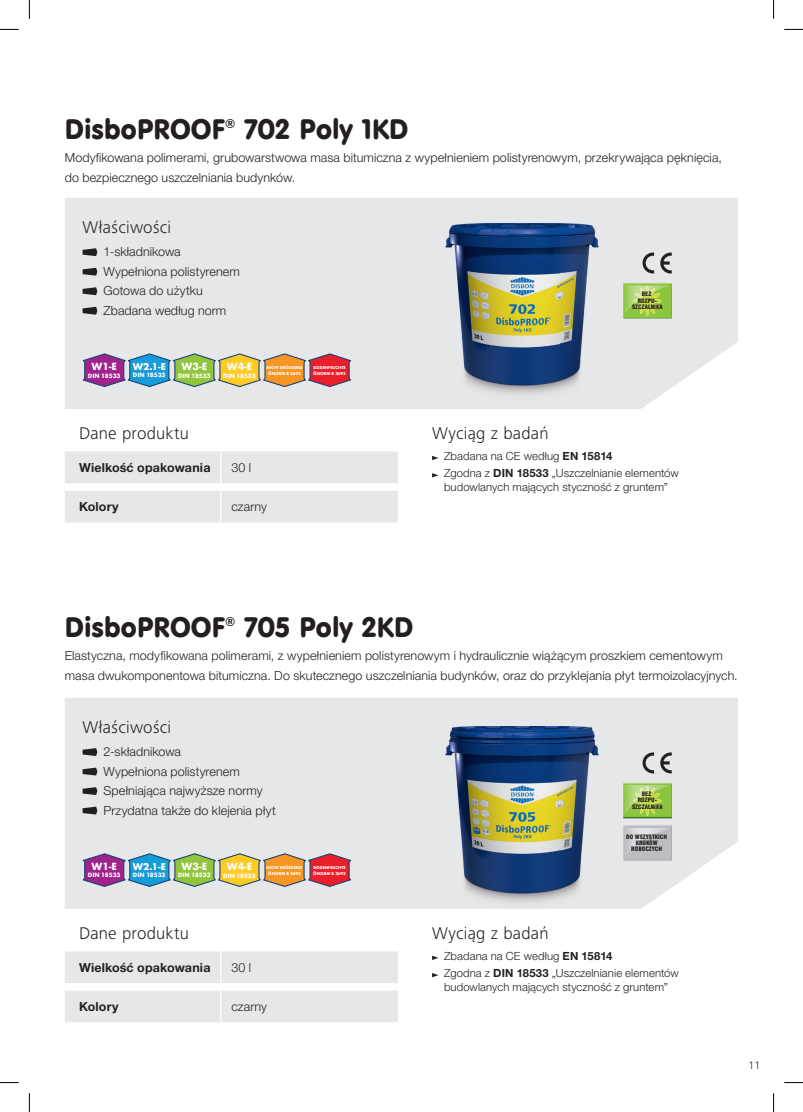
<style>
.page{position:relative;width:803px;height:1112px;background:#fff}
.page>*{position:absolute;margin:0;border:0;box-sizing:border-box;transform-origin:0 0}
.t1{font:27.5px "VAG Rounded EU";letter-spacing:.005em;color:#231f20}
.t2{font:300 17.5px "Frutiger Next LTW1 G";letter-spacing:.015em;color:#231f20}
.t3{font:300 12.5px/19.5px "Helvetica Neue LT Pro";letter-spacing:.005em;color:#231f20}
.t4{font:700 12.5px "Helvetica Neue LT Pro";letter-spacing:.01em;color:#231f20}
.t5{font:12.38px "VAG Rounded EU";color:#231f20}
.t6{font:300 11.25px/17.2px "Helvetica Neue LT Pro";letter-spacing:.01em;color:#231f20}
.t7{font:300 11.25px "Frutiger Next LTW1 G";color:#231f20}
.t8{font:700 10.88px "Futura TOT";color:#fff}
.t9{font:700 10.25px "Futura TOT";color:#fff}
.t10{font:700 6.5px "Futura TOT";color:#fff}
.t11{font:900 condensed 6px/6.2px "Swiss 721 BT";color:#231f20;text-align:center}
.t12{font:700 4.38px/6.5px "Futura TOT";color:#fff;text-align:center}
.s1{font-weight:700}
</style>
<div class="page">
<div style="left:65px;top:198px;width:673px;height:211px;background:#e6e7e9"></div>
<div style="left:65px;top:698px;width:673px;height:210px;background:#e6e7e9"></div>
<div style="left:65px;top:951px;width:333px;height:71px;background:#e6e7e9"></div>
<hr style="left:220px;top:951px;width:1px;height:31px;background:#fff">
<div style="left:65px;top:982px;width:156px;height:8px;background:#fff"></div>
<div style="left:221px;top:982px;width:177px;height:8px;background:#fff"></div>
<hr style="left:220px;top:990px;width:1px;height:32px;background:#fff">
<svg style="left:83px;top:748px;width:14px;height:7px"></svg>
<svg style="left:83px;top:767px;width:14px;height:8px"></svg>
<svg style="left:83px;top:787px;width:14px;height:7px"></svg>
<svg style="left:83px;top:806px;width:14px;height:8px"></svg>
<svg style="left:83px;top:853px;width:268px;height:33px;background:#af947f"></svg>
<svg style="left:642px;top:752px;width:30px;height:21px"></svg>
<img style="left:623px;top:782px;width:49px;height:36px">
<img style="left:625px;top:785px;width:43px;height:27px">
<svg style="left:633px;top:785px;width:28px;height:30px"></svg>
<svg style="left:432px;top:955px;width:6px;height:4px"></svg>
<svg style="left:432px;top:973px;width:6px;height:4px"></svg>
<img style="left:623px;top:824px;width:49px;height:36px">
<img style="left:626px;top:828px;width:43px;height:26px">
<svg style="left:83px;top:248px;width:14px;height:8px"></svg>
<svg style="left:83px;top:268px;width:14px;height:7px"></svg>
<svg style="left:83px;top:287px;width:14px;height:8px"></svg>
<svg style="left:83px;top:307px;width:14px;height:7px"></svg>
<svg style="left:83px;top:353px;width:268px;height:34px;background:#b19682"></svg>
<svg style="left:642px;top:252px;width:30px;height:22px"></svg>
<img style="left:623px;top:283px;width:49px;height:35px">
<img style="left:625px;top:285px;width:43px;height:27px">
<svg style="left:633px;top:286px;width:28px;height:29px"></svg>
<div style="left:65px;top:451px;width:333px;height:71px;background:#e6e7e9"></div>
<hr style="left:220px;top:451px;width:1px;height:32px;background:#fff">
<div style="left:65px;top:483px;width:156px;height:7px;background:#fff"></div>
<div style="left:221px;top:483px;width:177px;height:7px;background:#fff"></div>
<hr style="left:220px;top:490px;width:1px;height:32px;background:#fff">
<svg style="left:432px;top:455px;width:6px;height:5px"></svg>
<svg style="left:432px;top:473px;width:6px;height:4px"></svg>
<img style="left:446px;top:223px;width:152px;height:176px">
<img style="left:446px;top:726px;width:152px;height:181px">
<svg style="left:0;top:29px;width:19px;height:1px"></svg>
<svg style="left:784px;top:29px;width:19px;height:1px"></svg>
<svg style="left:0;top:1082px;width:19px;height:1px"></svg>
<svg style="left:784px;top:1082px;width:19px;height:1px"></svg>
<svg style="left:29px;top:0;width:1px;height:19px"></svg>
<svg style="left:29px;top:1093px;width:1px;height:18px"></svg>
<svg style="left:773px;top:0;width:1px;height:19px"></svg>
<svg style="left:773px;top:1093px;width:1px;height:18px"></svg>
<h1 class="t1" style="left:65px;top:113px;width:162px">DisboPROOF</h1>
<p class="t5" style="left:225px;top:116px;width:12px">®</p>
<h1 class="t1" style="left:245px;top:113px;width:165px">702 Poly 1KD</h1>
<p class="t3" style="left:65px;top:148px;width:659px">Modyfikowana polimerami, grubowarstwowa masa bitumiczna z wypełnieniem polistyrenowym, przekrywająca pęknięcia, do bezpiecznego uszczelniania budynków.</p>
<h2 class="t2" style="left:83px;top:217px;width:90px">Właściwości</h2>
<p class="t3" style="left:104px;top:242px;width:138px">1-składnikowa<br>Wypełniona polistyrenem<br>Gotowa do użytku<br>Zbadana według norm</p>
<p class="t8" style="left:91px;top:359px;width:27px">W1-E</p>
<p class="t10" style="left:88px;top:371px;width:34px">DIN 18533</p>
<p class="t9" style="left:133px;top:360px;width:34px">W2.1-E</p>
<p class="t8" style="left:182px;top:359px;width:27px">W3-E</p>
<p class="t10" style="left:178px;top:371px;width:34px">DIN 18533</p>
<p class="t8" style="left:137px;top:360px;width:27px">W1-E</p>
<p class="t10" style="left:133px;top:372px;width:34px">DIN 18533</p>
<p class="t8" style="left:227px;top:359px;width:27px">W4-E</p>
<p class="t10" style="left:223px;top:371px;width:34px">DIN 18533</p>
<p class="t12" style="left:267px;top:364px;width:37px">NICHT DRÜCKEND<br>ÖNORM B 3692</p>
<p class="t12" style="left:313px;top:364px;width:34px;text-align:left">BODENFEUCHTE<br>ÖNORM B 3692</p>
<h2 class="t2" style="left:79px;top:423px;width:111px">Dane produktu</h2>
<p class="t4" style="left:79px;top:459px;width:133px">Wielkość opakowania</p>
<p class="t3" style="left:231px;top:457px;width:21px">30 l</p>
<p class="t4" style="left:79px;top:498px;width:41px">Kolory</p>
<p class="t3" style="left:231px;top:496px;width:37px">czarny</p>
<p class="t11" style="left:632px;top:291px;width:32px">BEZ<br>ROZPU-<br>SZCZALNIKA</p>
<h2 class="t2" style="left:432px;top:423px;width:118px">Wyciąg z badań</h2>
<p class="t6" style="left:444px;top:447px;width:236px">Zbadana na CE według <span class="s1">EN 15814<br></span>Zgodna z <span class="s1">DIN 18533</span> „Uszczelnianie elementów</p>
<p class="t6" style="left:444px;top:478px;width:225px">budowlanych mających styczność z gruntem”</p>
<h1 class="t1" style="left:65px;top:610px;width:162px">DisboPROOF</h1>
<p class="t5" style="left:225px;top:614px;width:12px">®</p>
<h1 class="t1" style="left:245px;top:610px;width:170px">705 Poly 2KD</h1>
<p class="t3" style="left:65px;top:645px;width:674px">Elastyczna, modyfikowana polimerami, z wypełnieniem polistyrenowym i hydraulicznie wiążącym proszkiem cementowym masa dwukomponentowa bitumiczna. Do skutecznego uszczelniania budynków, oraz do przyklejania płyt termoizolacyjnych.</p>
<h2 class="t2" style="left:83px;top:716px;width:90px">Właściwości</h2>
<p class="t3" style="left:104px;top:741px;width:174px">2-składnikowa<br>Wypełniona polistyrenem<br>Spełniająca najwyższe normy<br>Przydatna także do klejenia płyt</p>
<p class="t8" style="left:91px;top:859px;width:27px">W1-E</p>
<p class="t10" style="left:88px;top:870px;width:34px">DIN 18533</p>
<p class="t9" style="left:133px;top:859px;width:34px">W2.1-E</p>
<p class="t8" style="left:182px;top:859px;width:27px">W3-E</p>
<p class="t10" style="left:178px;top:870px;width:34px">DIN 18533</p>
<p class="t8" style="left:137px;top:859px;width:27px">W1-E</p>
<p class="t10" style="left:133px;top:871px;width:34px">DIN 18533</p>
<p class="t8" style="left:227px;top:859px;width:27px">W4-E</p>
<p class="t10" style="left:223px;top:871px;width:34px">DIN 18533</p>
<p class="t12" style="left:267px;top:863px;width:37px">NICHT DRÜCKEND<br>ÖNORM B 3692</p>
<p class="t12" style="left:313px;top:863px;width:34px;text-align:left">BODENFEUCHTE<br>ÖNORM B 3692</p>
<h2 class="t2" style="left:79px;top:923px;width:111px">Dane produktu</h2>
<p class="t4" style="left:79px;top:959px;width:133px">Wielkość opakowania</p>
<p class="t3" style="left:231px;top:956px;width:21px">30 l</p>
<p class="t4" style="left:79px;top:998px;width:41px">Kolory</p>
<p class="t3" style="left:231px;top:996px;width:37px">czarny</p>
<p class="t11" style="left:632px;top:790px;width:32px">BEZ<br>ROZPU-<br>SZCZALNIKA</p>
<p class="t11" style="left:626px;top:833px;width:42px">DO WSZYSTKICH<br>KROKÓW<br>ROBOCZYCH</p>
<h2 class="t2" style="left:432px;top:923px;width:118px">Wyciąg z badań</h2>
<p class="t6" style="left:444px;top:946px;width:236px">Zbadana na CE według <span class="s1">EN 15814<br></span>Zgodna z <span class="s1">DIN 18533</span> „Uszczelnianie elementów</p>
<p class="t6" style="left:444px;top:977px;width:225px">budowlanych mających styczność z gruntem”</p>
<p class="t7" style="left:748px;top:1058px;width:13px">11</p>
</div>
